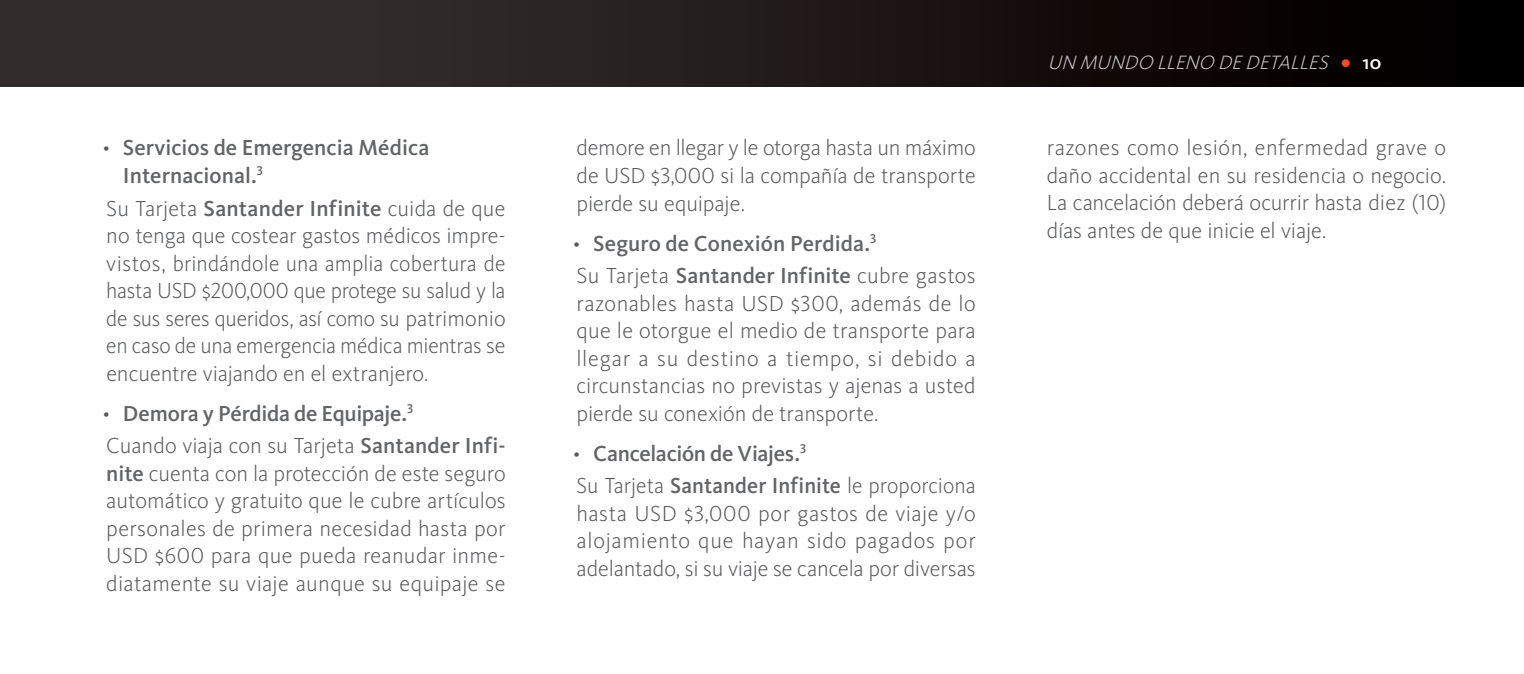
<style>
.page{position:relative;width:1524px;height:674px;background:#fff}
.page>*{position:absolute;margin:0;border:0;box-sizing:border-box;transform-origin:0 0}
.t1{font:300 22.5px/27.5px "Kievit OT";color:#58595b;text-align:justify}
.t2{font:500 22.5px/32.5px "Kievit OT";color:#636466}
.t3{font:italic 300 20px "Kievit OT";color:#cbc9c8}
.s1{font-weight:300;color:#58595b}
.s2{font-weight:500;color:#636466}
.s3{font-family:"Frutiger";font-weight:400;font-size:22.5px;color:#f04e23}
.s4{font-weight:500;font-style:normal;color:#fff}
</style>
<div class="page">
<div style="left:0;top:0;width:1524px;height:87px;background:linear-gradient(to right,#3b3533,#020000)"></div>
<p class="t2" style="left:123px;top:134px;width:308px;line-height:27.5px;text-indent:-20px"><span class="s1">•</span> Servicios de Emergencia Médica<br>Internacional.<sup>3</sup></p>
<p class="t1" style="left:106px;top:194px;width:401px">Su Tarjeta <span class="s2">Santander Infinite</span> cuida de que no tenga que costear gastos médicos impre&shy;vistos, brindándole una amplia cobertura de hasta USD $200,000 que protege su salud y la de sus seres queridos, así como su patrimonio en caso de una emergencia médica mientras se encuentre viajando en el extranjero.</p>
<p class="t2" style="left:103px;top:396px;width:404px"><span class="s1">•</span> Demora y Pérdida de Equipaje.<sup>3<br></sup><span class="s1">Cuando viaja con su Tarjeta</span> Santander Infi-</p>
<p class="t1" style="left:106px;top:459px;width:401px"><span class="s2">nite</span> cuenta con la protección de este seguro automático y gratuito que le cubre artículos personales de primera necesidad hasta por USD $600 para que pueda reanudar inme&shy;diatamente su viaje aunque su equipaje se</p>
<p class="t1" style="left:576px;top:134px;width:401px">demore en llegar y le otorga hasta un máximo de USD $3,000 si la compañía de transporte pierde su equipaje.</p>
<p class="t2" style="left:573px;top:226px;width:404px"><span class="s1">•</span> Seguro de Conexión Perdida.<sup>3<br></sup><span class="s1">Su Tarjeta</span> Santander Infinite <span class="s1">cubre gastos</span></p>
<p class="t1" style="left:576px;top:289px;width:401px">razonables hasta USD $300, además de lo que le otorgue el medio de transporte para llegar a su destino a tiempo, si debido a circunstancias no previstas y ajenas a usted pierde su conexión de transporte.</p>
<p class="t2" style="left:573px;top:436px;width:404px"><span class="s1">•</span> Cancelación de Viajes.<sup>3<br></sup><span class="s1">Su Tarjeta</span> Santander Infinite <span class="s1">le proporciona</span></p>
<p class="t1" style="left:576px;top:499px;width:401px">hasta USD $3,000 por gastos de viaje y/o alojamiento que hayan sido pagados por adelantado, si su viaje se cancela por diversas</p>
<p class="t3" style="left:1047px;top:50px;width:335px">UN MUNDO LLENO DEDETALLES <span class="s3">•</span> <span class="s4">1 0</span></p>
<p class="t1" style="left:1046px;top:134px;width:401px">razones como lesión, enfermedad grave o daño accidental en su residencia o negocio.<br>La cancelación deberá ocurrir hasta diez (10) días antes de que inicie el viaje.</p>
</div>
